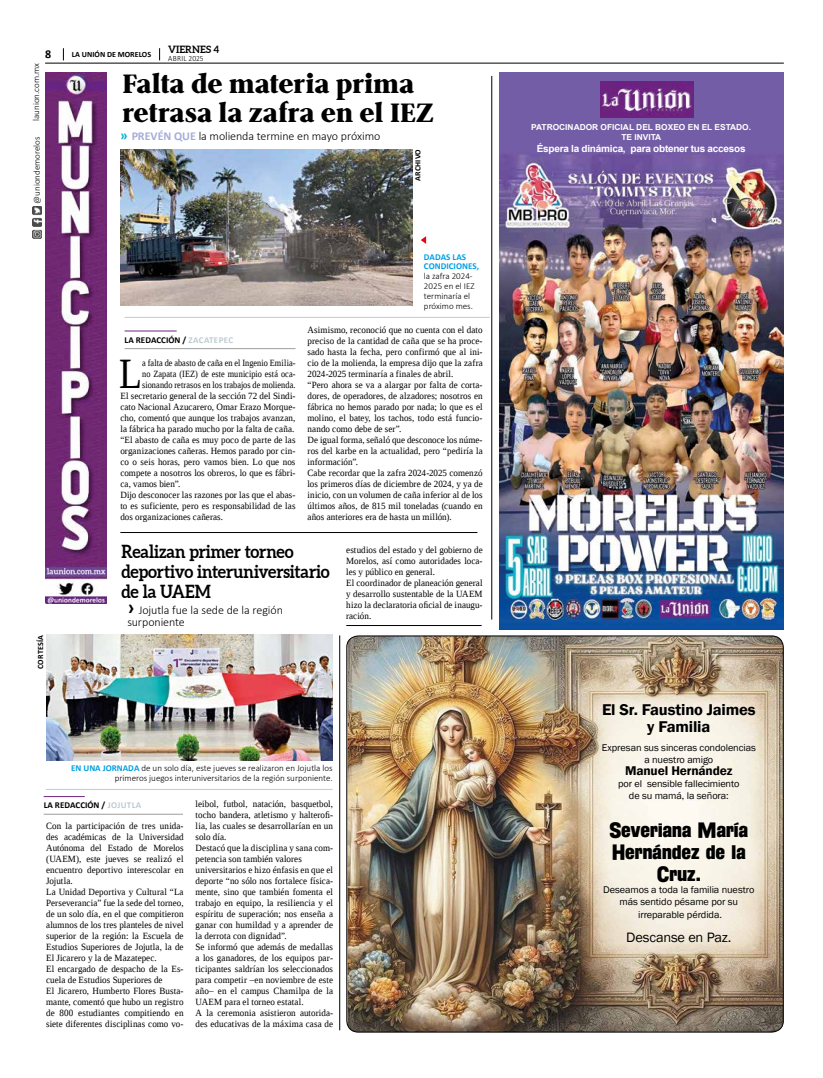
<style>
.page{position:relative;width:823px;height:1078px;background:#fff}
.page>*{position:absolute;margin:0;border:0;box-sizing:border-box;transform-origin:0 0}
.t1{font:43.1px "Liberation Serif";color:#000;scale:.87 1}
.t2{font:800 28px/29px "Pobla";letter-spacing:-.005em;color:#000;scale:1.04 1}
.t3{font:21px/22px "Florida Project Phase One";letter-spacing:-.02em;color:#000;text-align:center}
.t4{font:700 18px/20px "Aleo";letter-spacing:-.005em;color:#000;scale:.92 1}
.t5{font:600 16px/16.8px "Franklin Gothic";letter-spacing:-.015em;color:#000;text-align:center}
.t6{font:14px "Franklin Gothic";letter-spacing:-.01em;color:#000}
.t7{font:600 13px "Franklin Gothic";letter-spacing:-.01em;color:#000}
.t8{font:300 12px/12px "Calibri";letter-spacing:-.01em;color:#000}
.t9{font:700 12px "Calibri";color:#000}
.t10{font:10px/12px "Franklin Gothic";letter-spacing:-.01em;color:#000;text-align:center}
.t11{font:700 10px "Aleo";letter-spacing:.005em;color:#000}
.t12{font:700 9.8px "Arial";letter-spacing:-.025em;color:#fff}
.t13{font:9.5px/11px "Liberation Serif";letter-spacing:.01em;color:#000;scale:.95 1}
.t14{font:9.5px "Liberation Serif";letter-spacing:.01em;color:#000;scale:.87 1}
.t15{font:300 9px/10px "Calibri";color:#000}
.t16{font:700 9px "Calibri";color:#000}
.t17{font:700 9px/9px "Calibri";color:#009fe3}
.t18{font:700 8.2px/9.9px "Arial";color:#fff;text-align:center}
.t19{font:700 8px "Calibri";color:#000}
.t20{font:300 8px "Calibri";letter-spacing:.04em;color:#000;scale:.94 1}
.s1{font-weight:700;font-size:14px;color:#00afcb}
.s2{font-weight:700;color:#a5add8}
.s3{color:#becbd3}
.s4{font-weight:700;font-size:20px}
.s5{font-weight:700;color:#009fe3}
</style>
<div class="page">
<hr style="left:45px;top:63px;width:738px;height:1px;background:#000">
<svg style="left:63px;top:48px;width:1px;height:12px"></svg>
<svg style="left:159px;top:48px;width:1px;height:12px"></svg>
<img style="left:32px;top:206px;width:9px;height:32px">
<hr style="left:339px;top:635px;width:1px;height:395px;background:#000">
<hr style="left:491px;top:76px;width:1px;height:543px;background:#000">
<hr style="left:120px;top:532px;width:357px;height:1px;background:#000">
<hr style="left:346px;top:625px;width:135px;height:1px;background:#000">
<hr style="left:124px;top:317px;width:365px;height:1px;background:#becbd3">
<img style="left:347px;top:636px;width:435px;height:395px">
<img style="left:45px;top:72px;width:61px;height:531px">
<img style="left:46px;top:634px;width:286px;height:126px">
<hr style="left:46px;top:789px;width:286px;height:1px;background:#becbd3">
<img style="left:120px;top:149px;width:292px;height:157px">
<hr style="left:124px;top:330px;width:52px;height:1px;background:#702283">
<hr style="left:124px;top:348px;width:171px;height:1px;background:#9d9d9c">
<hr style="left:44px;top:795px;width:41px;height:1px;background:#702283">
<hr style="left:44px;top:813px;width:139px;height:1px;background:#9d9d9c">
<svg style="left:421px;top:236px;width:5px;height:8px"></svg>
<img style="left:499px;top:72px;width:283px;height:557px">
<img style="left:600px;top:81px;width:92px;height:36px">
<p class="t9" style="left:45px;top:46px;width:8px">8</p>
<p class="t19" style="left:72px;top:49px;width:81px">LA UNIÓN DE MORELOS</p>
<p class="t11" style="left:168px;top:44px;width:53px">VIERNES 4</p>
<p class="t20" style="left:168px;top:53px;width:39px">ABRIL 2025</p>
<p class="t15" style="left:31px;top:121px;width:59px;rotate:-90deg">launion.com.mx</p>
<h2 class="t2" style="left:122px;top:69px;width:301px">Falta de materia prima retrasa la zafra en el IEZ</h2>
<p class="t8" style="left:120px;top:130px;width:261px"><span class="s1">»</span> <span class="s2">PREVÉN QUE</span> la molienda termine en mayo próximo</p>
<p class="t15" style="left:32px;top:203px;width:69px;rotate:-90deg">@uniondemorelos</p>
<p class="t19" style="left:412px;top:181px;width:33px;rotate:-90deg">ARCHIVO</p>
<p class="t16" style="left:124px;top:334px;width:110px">LA REDACCIÓN / <span class="s3">ZACATEPEC</span></p>
<h1 class="t1" style="left:119px;top:346px;width:28px">L</h1>
<p class="t14" style="left:142px;top:357px;width:177px">a falta de abasto de caña en el Ingenio Emilia-</p>
<p class="t14" style="left:142px;top:368px;width:177px">no Zapata (IEZ) de este municipio está oca-</p>
<p class="t14" style="left:142px;top:379px;width:177px">sionando retrasos en los trabajos de molienda.</p>
<p class="t13" style="left:120px;top:390px;width:186px">El secretario general de la sección 72 del Sindi-</p>
<p class="t13" style="left:120px;top:401px;width:186px">cato Nacional Azucarero, Omar Erazo Morque-</p>
<p class="t13" style="left:120px;top:412px;width:186px">cho, comentó que aunque los trabajos avanzan,</p>
<p class="t13" style="left:120px;top:423px;width:184px">la fábrica ha parado mucho por la falta de caña.</p>
<p class="t13" style="left:120px;top:434px;width:186px">“El abasto de caña es muy poco de parte de las</p>
<p class="t13" style="left:120px;top:445px;width:186px">organizaciones cañeras. Hemos parado por cin-</p>
<p class="t13" style="left:120px;top:456px;width:186px">co o seis horas, pero vamos bien. Lo que nos</p>
<p class="t13" style="left:120px;top:467px;width:186px">compete a nosotros los obreros, lo que es fábri-</p>
<p class="t13" style="left:120px;top:478px;width:65px">ca, vamos bien”.</p>
<p class="t13" style="left:120px;top:489px;width:186px">Dijo desconocer las razones por las que el abas-</p>
<p class="t13" style="left:120px;top:500px;width:186px">to es suficiente, pero es responsabilidad de las</p>
<p class="t13" style="left:120px;top:511px;width:109px">dos organizaciones cañeras.</p>
<p class="t17" style="left:423px;top:252px;width:56px">DADAS LAS<br>CONDICIONES,</p>
<p class="t15" style="left:423px;top:270px;width:52px">la zafra 2024-<br>2025 en el IEZ terminaría el próximo mes.</p>
<p class="t13" style="left:307px;top:324px;width:186px">Asimismo, reconoció que no cuenta con el dato preciso de la cantidad de caña que se ha proce&shy;sado hasta la fecha, pero confirmó que al ini&shy;cio de la molienda, la empresa dijo que la zafra 2024-2025 terminaría a finales de abril.<br>“Pero ahora se va a alargar por falta de corta&shy;dores, de operadores, de alzadores; nosotros en fábrica no hemos parado por nada; lo que es el molino, el batey, los tachos, todo está funcio&shy;nando como debe de ser”.<br>De igual forma, señaló que desconoce los núme&shy;ros del karbe en la actualidad, pero “pediría la información”.<br>Cabe recordar que la zafra 2024-2025 comenzó los primeros días de diciembre de 2024, y ya de inicio, con un volumen de caña inferior al de los últimos años, de 815 mil toneladas (cuando en años anteriores era de hasta un millón).</p>
<p class="t19" style="left:35px;top:668px;width:35px;rotate:-90deg">CORTESÍA</p>
<h3 class="t4" style="left:121px;top:541px;width:228px">Realizan primer torneo deportivo interuniversitario de la UAEM</h3>
<p class="t8" style="left:127px;top:604px;width:157px"><span class="s4">›</span> Jojutla fue la sede de la región surponiente</p>
<p class="t13" style="left:346px;top:544px;width:145px">estudios del estado y del gobierno de<br>Morelos, así como autoridades loca&shy;les y público en general.<br>El coordinador de planeación general y desarrollo sustentable de la UAEM hizo la declaratoria oficial de inaugu&shy;ración.</p>
<p class="t15" style="left:71px;top:762px;width:263px;text-align:right"><span class="s5">EN UNA JORNADA</span> de un solo día, este jueves se realizaron en Jojutla los primeros juegos interuniversitarios de la región surponiente.</p>
<p class="t16" style="left:44px;top:799px;width:99px">LA REDACCIÓN / <span class="s3">JOJUTLA</span></p>
<p class="t13" style="left:46px;top:819px;width:146px">Con la participación de tres unida&shy;des académicas de la Universidad Autónoma del Estado de Morelos (UAEM), este jueves se realizó el encuentro deportivo interescolar en Jojutla.<br>La Unidad Deportiva y Cultural “La Perseverancia” fue la sede del torneo, de un solo día, en el que compitieron alumnos de los tres planteles de nivel superior de la región: la Escuela de Estudios Superiores de Jojutla, la de El Jicarero y la de Mazatepec.<br>El encargado de despacho de la Es&shy;cuela de Estudios Superiores de<br>El Jicarero, Humberto Flores Busta&shy;mante, comentó que hubo un registro de 800 estudiantes compitiendo en siete diferentes disciplinas como vo-</p>
<p class="t13" style="left:195px;top:797px;width:146px">leibol, futbol, natación, basquetbol, tocho bandera, atletismo y halterofi&shy;lia, las cuales se desarrollarían en un solo día.<br>Destacó que la disciplina y sana com&shy;petencia son también valores universitarios e hizo énfasis en que el deporte “no sólo nos fortalece física&shy;mente, sino que también fomenta el trabajo en equipo, la resiliencia y el espíritu de superación; nos enseña a ganar con humildad y a aprender de la derrota con dignidad”.<br>Se informó que además de medallas a los ganadores, de los equipos par&shy;ticipantes saldrían los seleccionados para competir –en noviembre de este año– en el campus Chamilpa de la UAEM para el torneo estatal.<br>A la ceremonia asistieron autorida&shy;des educativas de la máxima casa de</p>
<p class="t18" style="left:531px;top:123px;width:221px">PATROCINADOR OFICIAL DEL BOXEO EN EL ESTADO.<br>TE INVITA</p>
<p class="t12" style="left:536px;top:142px;width:210px">Éspera la dinámica, para obtener tus accesos</p>
<h3 class="t5" style="left:601px;top:701px;width:155px">El Sr. Faustino Jaimes y Familia</h3>
<p class="t10" style="left:601px;top:741px;width:156px">Expresan sus sinceras condolencias a nuestro amigo</p>
<h3 class="t7" style="left:624px;top:762px;width:109px">Manuel Hernández</h3>
<p class="t10" style="left:617px;top:777px;width:123px">por el sensible fallecimiento de su mamá, la señora:</p>
<h3 class="t3" style="left:609px;top:818px;width:140px">Severiana María<br>Hernández de la<br>Cruz.</h3>
<p class="t10" style="left:602px;top:884px;width:153px">Deseamos a toda la familia nuestro más sentido pésame por su irreparable pérdida.</p>
<h3 class="t6" style="left:626px;top:928px;width:106px">Descanse en Paz.</h3>
</div>
